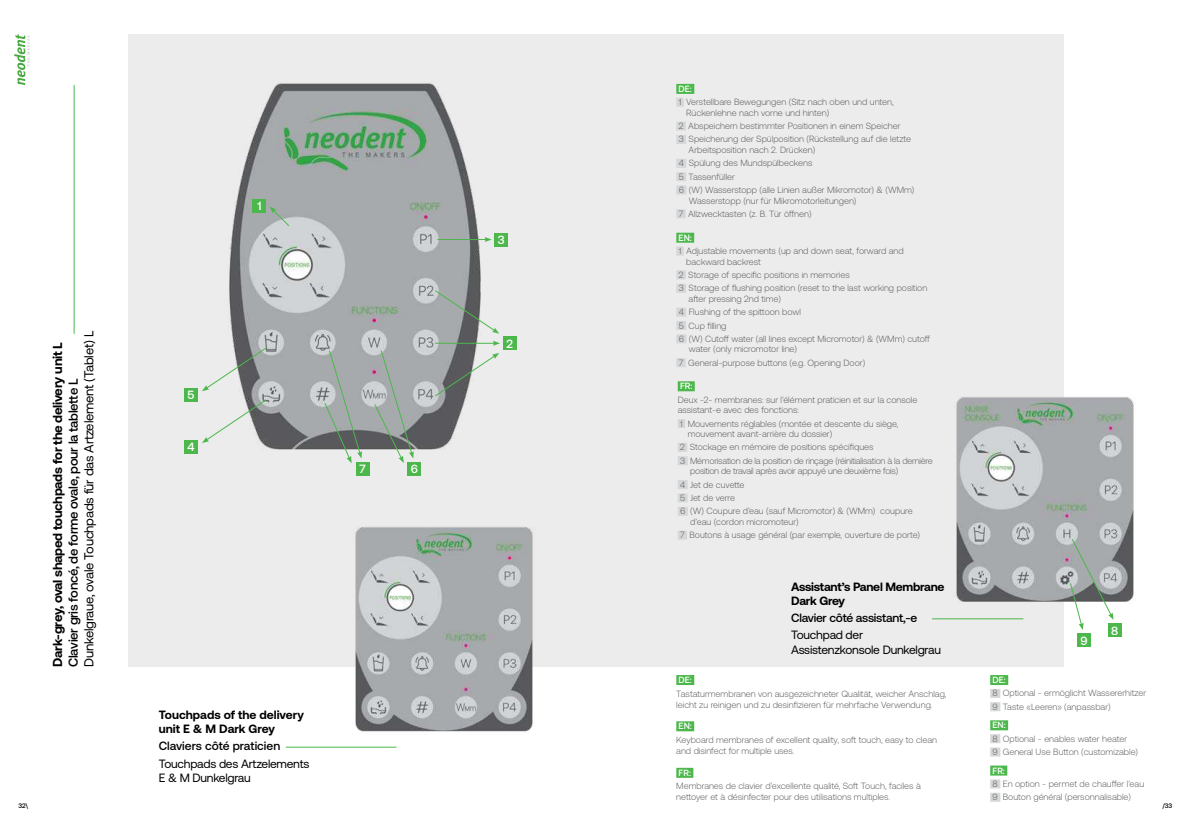
<style>
.page{position:relative;width:1191px;height:823px;background:#fff}
.page>*{position:absolute;margin:0;border:0;box-sizing:border-box;transform-origin:0 0}
.t1{font:13px "Aeonik Pro";letter-spacing:-.02em;color:#000}
.t2{font:700 13px "Aeonik Pro";letter-spacing:-.02em;color:#000}
.t3{font:500 13px "Aeonik Pro";letter-spacing:-.02em;color:#000}
.t4{font:12px/14.4px "Aeonik Pro";letter-spacing:-.02em;color:#000}
.t5{font:700 12px/14.4px "Aeonik Pro";color:#000}
.t6{font:700 12px/14.4px "Aeonik Pro";letter-spacing:-.02em;color:#000}
.t7{font:500 12px "Aeonik Pro";letter-spacing:-.02em;color:#000}
.t8{font:500 12px "Aeonik Pro";color:#000}
.t9{font:500 11.9px "Aeonik Pro";color:#fff}
.t10{font:300 9px/13.3px "Aeonik Pro";color:#58595b}
.t11{font:300 9px/13.3px "Aeonik Pro";letter-spacing:-.025em;color:#58595b}
.t12{font:500 9px "Aeonik Pro";color:#fff}
.t13{font:500 6.5px "Aeonik Pro";color:#000}
</style>
<div class="page">
<svg style="left:14px;top:34px;width:16px;height:51px"></svg>
<div style="left:128px;top:34px;width:935px;height:632px;background:#ececec"></div>
<hr style="left:74px;top:85px;width:1px;height:248px;background:#4cb74b">
<img style="left:229px;top:83px;width:270px;height:380px">
<img style="left:346px;top:527px;width:196px;height:205px">
<img style="left:956px;top:369px;width:178px;height:241px">
<hr style="left:286px;top:746px;width:110px;height:1px;background:#4cb74b">
<hr style="left:932px;top:618px;width:91px;height:1px;background:#4cb74b">
<div style="left:253px;top:199px;width:13px;height:13px;background:#4cb74b"></div>
<div style="left:494px;top:233px;width:14px;height:13px;background:#4cb74b"></div>
<div style="left:184px;top:439px;width:14px;height:14px;background:#4cb74b"></div>
<div style="left:184px;top:388px;width:14px;height:13px;background:#4cb74b"></div>
<div style="left:408px;top:462px;width:13px;height:13px;background:#4cb74b"></div>
<div style="left:356px;top:462px;width:13px;height:13px;background:#4cb74b"></div>
<div style="left:503px;top:336px;width:13px;height:14px;background:#4cb74b"></div>
<hr style="left:437px;top:239px;width:49px;height:1px;background:#4cb74b">
<svg style="left:485px;top:237px;width:7px;height:5px"></svg>
<svg style="left:270px;top:206px;width:20px;height:21px"></svg>
<svg style="left:434px;top:289px;width:65px;height:44px"></svg>
<svg style="left:202px;top:398px;width:65px;height:45px"></svg>
<svg style="left:202px;top:346px;width:65px;height:45px"></svg>
<svg style="left:373px;top:349px;width:41px;height:114px;background:#a1a9a7"></svg>
<svg style="left:324px;top:349px;width:38px;height:114px;background:#9fa7a4"></svg>
<svg style="left:434px;top:352px;width:65px;height:45px"></svg>
<hr style="left:435px;top:342px;width:59px;height:1px;background:#4cb74b">
<svg style="left:493px;top:340px;width:7px;height:5px"></svg>
<div style="left:676px;top:232px;width:18px;height:10px;background:#4cb74b"></div>
<div style="left:676px;top:246px;width:8px;height:9px;background:#d5d7d8"></div>
<div style="left:676px;top:270px;width:10px;height:9px;background:#d5d7d8"></div>
<div style="left:676px;top:283px;width:10px;height:9px;background:#d5d7d8"></div>
<div style="left:676px;top:307px;width:10px;height:9px;background:#d5d7d8"></div>
<div style="left:676px;top:321px;width:10px;height:9px;background:#d5d7d8"></div>
<div style="left:676px;top:334px;width:10px;height:9px;background:#d5d7d8"></div>
<div style="left:676px;top:358px;width:9px;height:9px;background:#d5d7d8"></div>
<div style="left:677px;top:381px;width:18px;height:10px;background:#4cb74b"></div>
<div style="left:677px;top:419px;width:8px;height:9px;background:#d5d7d8"></div>
<div style="left:677px;top:442px;width:10px;height:9px;background:#d5d7d8"></div>
<div style="left:677px;top:456px;width:10px;height:9px;background:#d5d7d8"></div>
<div style="left:677px;top:480px;width:10px;height:9px;background:#d5d7d8"></div>
<div style="left:677px;top:493px;width:10px;height:9px;background:#d5d7d8"></div>
<div style="left:677px;top:506px;width:11px;height:9px;background:#d5d7d8"></div>
<div style="left:677px;top:530px;width:10px;height:9px;background:#d5d7d8"></div>
<div style="left:676px;top:84px;width:18px;height:10px;background:#4cb74b"></div>
<div style="left:676px;top:98px;width:8px;height:9px;background:#d5d7d8"></div>
<div style="left:676px;top:121px;width:10px;height:9px;background:#d5d7d8"></div>
<div style="left:676px;top:135px;width:10px;height:9px;background:#d5d7d8"></div>
<div style="left:676px;top:159px;width:10px;height:9px;background:#d5d7d8"></div>
<div style="left:676px;top:172px;width:10px;height:9px;background:#d5d7d8"></div>
<div style="left:676px;top:185px;width:10px;height:9px;background:#d5d7d8"></div>
<div style="left:676px;top:209px;width:9px;height:9px;background:#d5d7d8"></div>
<div style="left:990px;top:674px;width:18px;height:10px;background:#4cb74b"></div>
<div style="left:990px;top:688px;width:10px;height:9px;background:#d5d7d8"></div>
<div style="left:990px;top:701px;width:10px;height:9px;background:#d5d7d8"></div>
<div style="left:990px;top:719px;width:18px;height:10px;background:#4cb74b"></div>
<div style="left:990px;top:733px;width:10px;height:9px;background:#d5d7d8"></div>
<div style="left:990px;top:747px;width:10px;height:9px;background:#d5d7d8"></div>
<div style="left:990px;top:765px;width:17px;height:10px;background:#4cb74b"></div>
<div style="left:990px;top:779px;width:10px;height:9px;background:#d5d7d8"></div>
<div style="left:990px;top:792px;width:10px;height:9px;background:#d5d7d8"></div>
<div style="left:676px;top:674px;width:18px;height:10px;background:#4cb74b"></div>
<div style="left:676px;top:767px;width:17px;height:10px;background:#4cb74b"></div>
<div style="left:676px;top:720px;width:18px;height:10px;background:#4cb74b"></div>
<div style="left:1108px;top:623px;width:13px;height:13px;background:#4cb74b"></div>
<div style="left:1077px;top:633px;width:13px;height:13px;background:#4cb74b"></div>
<svg style="left:1069px;top:537px;width:44px;height:92px"></svg>
<h1 class="t1" style="left:82px;top:666px;width:337px;rotate:-90deg">Dunkelgraue, ovale Touchpads für das Artzelement (Tablet) L</h1>
<h1 class="t2" style="left:50px;top:666px;width:326px;rotate:-90deg">Dark-grey, oval shaped touchpads for the delivery unit L</h1>
<h1 class="t3" style="left:66px;top:666px;width:289px;rotate:-90deg">Clavier gris foncé, de forme ovale, pour la tablette L</h1>
<h3 class="t9" style="left:257px;top:199px;width:6px">1</h3>
<h3 class="t9" style="left:188px;top:388px;width:8px">5</h3>
<h3 class="t9" style="left:187px;top:440px;width:9px">4</h3>
<h3 class="t9" style="left:359px;top:462px;width:8px">7</h3>
<h3 class="t9" style="left:411px;top:462px;width:9px">6</h3>
<h3 class="t9" style="left:498px;top:233px;width:8px">3</h3>
<h3 class="t9" style="left:506px;top:336px;width:8px">2</h3>
<p class="t12" style="left:678px;top:84px;width:15px">DE:</p>
<p class="t10" style="left:686px;top:97px;width:209px;line-height:10.5px;text-indent:-8px">1 Verstellbare Bewegungen (Sitz nach oben und unten,<br>Rückenlehne nach vorne und hinten)</p>
<p class="t10" style="left:678px;top:119px;width:234px">2 Abspeichern bestimmter Positionen in einem Speicher<br>3 Speicherung der Spülposition (Rückstellung auf die letzte</p>
<p class="t10" style="left:678px;top:143px;width:237px;text-indent:10px">Arbeitsposition nach 2. Drücken)<br>4 Spülung des Mundspülbeckens<br>5 Tassenfüller<br>6 (W) Wasserstopp (alle Linien außer Mikromotor) &amp; (WMm)</p>
<p class="t10" style="left:678px;top:194px;width:179px;text-indent:10px">Wasserstopp (nur für Mikromotorleitungen)<br>7 Allzwecktasten (z. B. Tür öffnen)</p>
<p class="t12" style="left:678px;top:232px;width:15px">EN:</p>
<p class="t10" style="left:686px;top:245px;width:219px;line-height:10.5px;text-indent:-7px">1 Adjustable movements (up and down seat, forward and backward backrest</p>
<p class="t10" style="left:678px;top:268px;width:250px">2 Storage of specific positions in memories<br>3 Storage of flushing position (reset to the last working position</p>
<p class="t10" style="left:678px;top:292px;width:253px;text-indent:10px">after pressing 2nd time)<br>4 Flushing of the spittoon bowl<br>5 Cup filling<br>6 (W) Cutoff water (all lines except Micromotor) &amp; (WMm) cutoff</p>
<p class="t10" style="left:678px;top:342px;width:188px;text-indent:10px">water (only micromotor line)<br>7 General-purpose buttons (e.g. Opening Door)</p>
<p class="t12" style="left:680px;top:381px;width:14px">FR:</p>
<p class="t10" style="left:677px;top:394px;width:241px;line-height:10.5px">Deux -2- membranes: sur l’élément praticien et sur la console assistant-e avec des fonctions:</p>
<p class="t10" style="left:687px;top:418px;width:212px;line-height:10.5px;text-indent:-7px">1 Mouvements réglables (montée et descente du siège, mouvement avant-arrière du dossier)</p>
<p class="t11" style="left:680px;top:440px;width:254px">2 Stockage en mémoire de positions spécifiques<br>3 Mémorisation de la position de rinçage (réinitialisation à la dernière</p>
<p class="t11" style="left:680px;top:464px;width:234px;text-indent:10px">position de travail après avoir appuyé une deuxième fois)<br>4 Jet de cuvette<br>5 Jet de verre<br>6 (W) Coupure d’eau (sauf Micromotor) &amp; (WMm) coupure</p>
<p class="t10" style="left:680px;top:514px;width:241px;text-indent:10px">d’eau (cordon micromoteur)<br>7 Boutons à usage général (par exemple, ouverture de porte)</p>
<h2 class="t6" style="left:791px;top:578px;width:155px">Assistant’s Panel Membrane<br>Dark Grey</h2>
<h2 class="t7" style="left:791px;top:611px;width:128px">Clavier côté assistant,-e</h2>
<h2 class="t4" style="left:791px;top:627px;width:151px">Touchpad der<br>Assistenzkonsole Dunkelgrau</h2>
<h3 class="t9" style="left:1080px;top:633px;width:9px">9</h3>
<h3 class="t9" style="left:1111px;top:623px;width:9px">8</h3>
<p class="t12" style="left:678px;top:674px;width:15px">DE:</p>
<p class="t10" style="left:676px;top:687px;width:272px;line-height:10.8px">Tastaturmembranen von ausgezeichneter Qualität, weicher Anschlag, leicht zu reinigen und zu desinfizieren für mehrfache Verwendung.</p>
<p class="t12" style="left:992px;top:674px;width:15px">DE:</p>
<p class="t10" style="left:992px;top:686px;width:155px">8 Optional - ermöglicht Wassererhitzer<br>9 Taste «Leeren» (anpassbar)</p>
<p class="t12" style="left:992px;top:719px;width:15px">EN:</p>
<p class="t10" style="left:992px;top:731px;width:147px">8 Optional - enables water heater<br>9 General Use Button (customizable)</p>
<p class="t12" style="left:992px;top:765px;width:14px">FR:</p>
<p class="t10" style="left:992px;top:776px;width:153px">8 En option - permet de chauffer l’eau<br>9 Bouton général (personnalisable)</p>
<h2 class="t5" style="left:159px;top:706px;width:147px">Touchpads of the delivery unit E &amp; M Dark Grey</h2>
<h2 class="t8" style="left:159px;top:739px;width:123px">Claviers côté praticien</h2>
<h2 class="t4" style="left:159px;top:755px;width:152px">Touchpads des Artzelements<br>E &amp; M Dunkelgrau</h2>
<p class="t12" style="left:678px;top:720px;width:15px">EN:</p>
<p class="t10" style="left:676px;top:734px;width:262px;line-height:10.8px">Keyboard membranes of excellent quality, soft touch, easy to clean and disinfect for multiple uses.</p>
<p class="t12" style="left:678px;top:767px;width:14px">FR:</p>
<p class="t10" style="left:676px;top:780px;width:246px;line-height:10.8px">Membranes de clavier d’excellente qualité, Soft Touch, faciles à nettoyer et à désinfecter pour des utilisations multiples.</p>
<p class="t13" style="left:19px;top:801px;width:11px">32\</p>
<p class="t13" style="left:1162px;top:801px;width:11px">/33</p>
</div>
